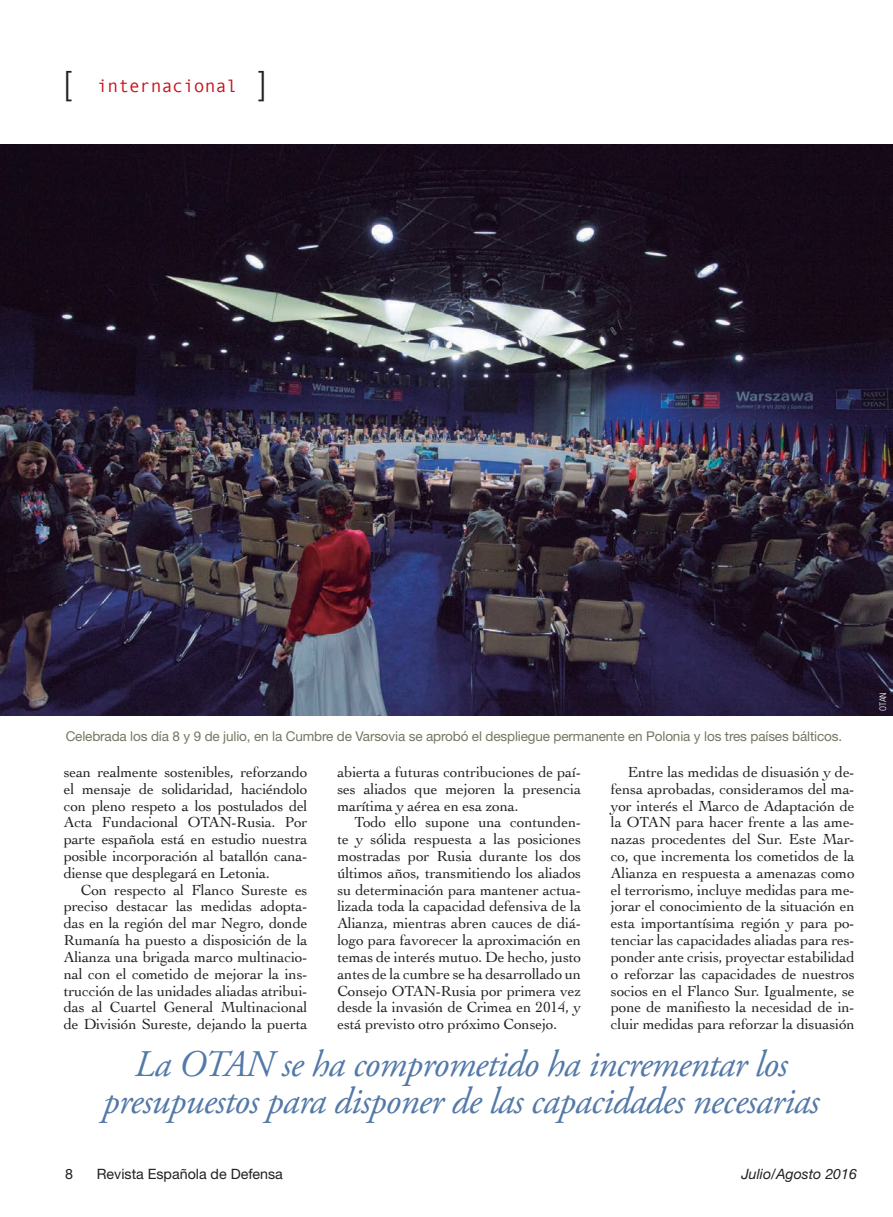
<style>
.page{position:relative;width:893px;height:1217px;background:#fff}
.page>*{position:absolute;margin:0;border:0;box-sizing:border-box;transform-origin:0 0}
.Sumarioaviación{font:italic 37.5px/37.5px "Adobe Garamond Pro";letter-spacing:-.02em;color:#5379a8;text-align:center}
.t1{font:300 33px "Helvetica Neue";color:#231f20}
.t2{font:18px "Monotypecom";color:#c4121a}
.Texto_general{font:15.3px/16.8px "Cochin";letter-spacing:-.01em;color:#231f20;text-align:justify}
.t3{font:14.25px "Helvetica Neue";color:#231f20}
.t4{font:italic 14.25px "Helvetica Neue";color:#231f20}
.Pie_de_foto{font:13.5px "Helvetica Neue";letter-spacing:-.01em;color:#767561}
.Crédito_foto{font:300 condensed 9px "Univers";color:#fff}
.s1{font-family:"Helvetica Neue";font-weight:300;font-size:33px;color:#231f20}
</style>
<div class="page">
<img style="left:0;top:145px;width:893px;height:570px">
<p class="t1" style="left:64px;top:63px;width:9px">[</p>
<p class="t2" style="left:97px;top:76px;width:171px">internacional <span class="s1">]</span></p>
<p class="Pie_de_foto" style="left:66px;top:727px;width:778px">Celebrada los día 8 y 9 de julio, en la Cumbre de Varsovia se aprobó el despliegue permanente en Polonia y los tres países bálticos.</p>
<p class="Texto_general" style="left:64px;top:762px;width:245px">sean realmente sostenibles, reforzando el mensaje de solidaridad, haciéndolo con pleno respeto a los postulados del Acta Fundacional OTAN-Rusia. Por parte española está en estudio nuestra posible incorporación al batallón cana&shy;diense que desplegará en Letonia.</p>
<p class="Texto_general" style="left:64px;top:880px;width:245px;text-indent:17px">Con respecto al Flanco Sureste es preciso destacar las medidas adopta&shy;das en la región del mar Negro, donde Rumanía ha puesto a disposición de la Alianza una brigada marco multinacio&shy;nal con el cometido de mejorar la ins&shy;trucción de las unidades aliadas atribui&shy;das al Cuartel General Multinacional de División Sureste, dejando la puerta</p>
<p class="Texto_general" style="left:337px;top:762px;width:245px">abierta a futuras contribuciones de paí&shy;ses aliados que mejoren la presencia marítima y aérea en esa zona.</p>
<p class="Texto_general" style="left:337px;top:813px;width:245px;text-indent:17px">Todo ello supone una contunden&shy;te y sólida respuesta a las posiciones mostradas por Rusia durante los dos últimos años, transmitiendo los aliados su determinación para mantener actua&shy;lizada toda la capacidad defensiva de la Alianza, mientras abren cauces de diá&shy;logo para favorecer la aproximación en temas de interés mutuo. De hecho, justo antes de la cumbre se ha desarrollado un Consejo OTAN-Rusia por primera vez desde la invasión de Crimea en 2014, y está previsto otro próximo Consejo.</p>
<p class="Texto_general" style="left:611px;top:762px;width:245px;text-indent:17px">Entre las medidas de disuasión y de&shy;fensa aprobadas, consideramos del ma&shy;yor interés el Marco de Adaptación de la OTAN para hacer frente a las ame&shy;nazas procedentes del Sur. Este Mar&shy;co, que incrementa los cometidos de la Alianza en respuesta a amenazas como el terrorismo, incluye medidas para me&shy;jorar el conocimiento de la situación en esta importantísima región y para po&shy;tenciar las capacidades aliadas para res&shy;ponder ante crisis, proyectar estabilidad o reforzar las capacidades de nuestros socios en el Flanco Sur. Igualmente, se pone de manifiesto la necesidad de in&shy;cluir medidas para reforzar la disuasión</p>
<p class="Sumarioaviación" style="left:103px;top:1045px;width:718px">La OTAN se ha comprometido ha incrementar los presupuestos para disponer de las capacidades necesarias</p>
<p class="t3" style="left:65px;top:1164px;width:9px">8</p>
<p class="t3" style="left:97px;top:1164px;width:188px">Revista Española de Defensa</p>
<p class="t4" style="left:741px;top:1164px;width:117px">Julio/Agosto 2016</p>
<p class="Crédito_foto" style="left:878px;top:710px;width:20px;rotate:-90deg">OTAN</p>
</div>
